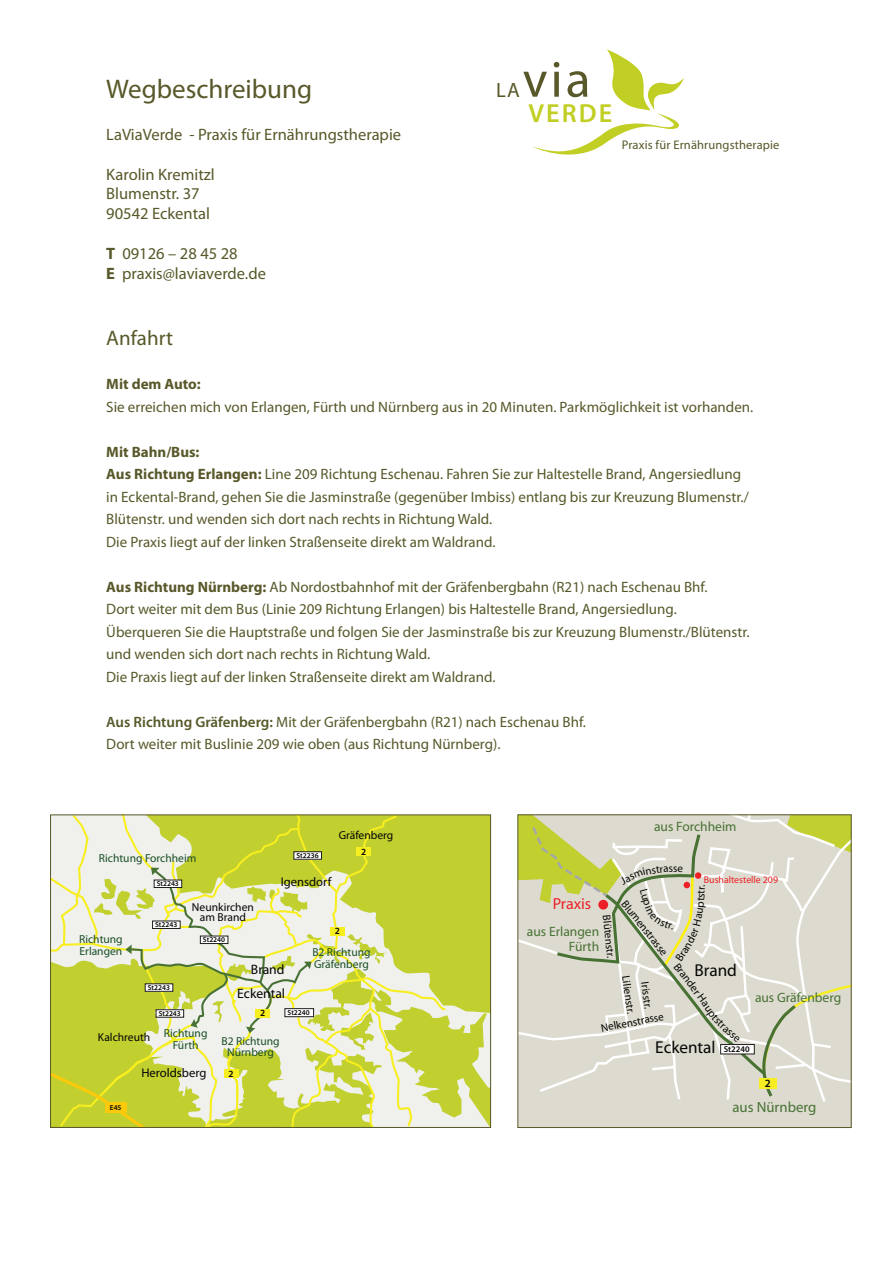
<style>
.page{position:relative;width:893px;height:1263px;background:#fff}
.page>*{position:absolute;margin:0;border:0;box-sizing:border-box;transform-origin:0 0}
.t1{font:51.6px "Myriad Pro";color:#58582a}
.t2{font:27px "Myriad Pro";color:#58582a}
.t3{font:600 26.25px "Myriad Pro";letter-spacing:.08em;color:#c1ce23}
.t4{font:21px "Myriad Pro";color:#58582a}
.t5{font:20.7px "Myriad Pro";color:#58582a}
.t6{font:17.25px "Myriad Pro";color:#050504}
.t7{font:16.5px/19.8px "Myriad Pro";color:#58582a}
.t8{font:16.05px "Myriad Pro";color:#ec2026}
.t9{font:15px/22.5px "Myriad Pro";color:#58582a}
.t10{font:700 15px "Myriad Pro";color:#58582a}
.t11{font:14.7px "Myriad Pro";color:#487134}
.t12{font:13.65px "Myriad Pro";color:#040503}
.t13{font:13.5px/14.7px "Myriad Pro";color:#487134;text-align:right}
.t14{font:12.6px "Myriad Pro";color:#040503}
.t15{font:12.45px "Myriad Pro";letter-spacing:.01em;color:#58582a}
.t16{font:11.55px/11.6px "Myriad Pro";color:#194e25}
.t17{font:11.55px/10.5px "Myriad Pro";color:#040503;text-align:center}
.t18{font:11.1px "Myriad Pro";color:#050504}
.t19{font:600 11.1px "Myriad Pro";color:#050504}
.t20{font:9.9px "Myriad Pro";color:#ec2026}
.t21{font:600 9.45px "Myriad Pro";color:#040503}
.t22{font:600 8.55px "Myriad Pro";color:#050504}
.t23{font:600 7.35px "Myriad Pro";color:#040503}
.s1{font-weight:700}
.s2{font-weight:600}
</style>
<div class="page">
<svg style="left:532px;top:49px;width:152px;height:106px"></svg>
<svg style="left:52px;top:816px;width:437px;height:310px;background:#d6dd7f"></svg>
<div style="left:50px;top:814px;width:441px;height:314px;border:1px solid #58582a"></div>
<div style="left:518px;top:815px;width:333px;height:312px;background:#dddbcf"></div>
<svg style="left:518px;top:815px;width:333px;height:290px"></svg>
<h2 class="t2" style="left:106px;top:73px;width:207px">Wegbeschreibung</h2>
<p class="t7" style="left:106px;top:124px;width:296px">LaViaVerde - Praxis für Ernährungstherapie</p>
<p class="t7" style="left:106px;top:164px;width:110px">Karolin Kremitzl<br>Blumenstr. 37<br>90542 Eckental</p>
<p class="t7" style="left:106px;top:243px;width:161px"><span class="s1">T</span> 09126 – 28 45 28<br><span class="s1">E</span> praxis@laviaverde.de</p>
<h1 class="t1" style="left:523px;top:48px;width:69px">via</h1>
<h3 class="t3" style="left:528px;top:96px;width:85px">VERDE</h3>
<h3 class="t5" style="left:496px;top:77px;width:25px">LA</h3>
<p class="t15" style="left:622px;top:138px;width:159px">Praxis für Ernährungstherapie</p>
<h3 class="t4" style="left:106px;top:325px;width:68px">Anfahrt</h3>
<p class="t10" style="left:106px;top:374px;width:96px">Mit dem Auto:</p>
<p class="t9" style="left:106px;top:395px;width:648px">Sie erreichen mich von Erlangen, Fürth und Nürnberg aus in 20 Minuten. Parkmöglichkeit ist vorhanden.</p>
<p class="t9" style="left:106px;top:440px;width:644px"><span class="s1">Mit Bahn/Bus:<br>Aus Richtung Erlangen:</span> Line 209 Richtung Eschenau. Fahren Sie zur Haltestelle Brand, Angersiedlung in Eckental-Brand, gehen Sie die Jasminstraße (gegenüber Imbiss) entlang bis zur Kreuzung Blumenstr./ Blütenstr. und wenden sich dort nach rechts in Richtung Wald.<br>Die Praxis liegt auf der linken Straßenseite direkt am Waldrand.</p>
<p class="t9" style="left:106px;top:575px;width:645px"><span class="s1">Aus Richtung Nürnberg:</span> Ab Nordostbahnhof mit der Gräfenbergbahn (R21) nach Eschenau Bhf.<br>Dort weiter mit dem Bus (Linie 209 Richtung Erlangen) bis Haltestelle Brand, Angersiedlung.<br>Überqueren Sie die Hauptstraße und folgen Sie der Jasminstraße bis zur Kreuzung Blumenstr./Blütenstr. und wenden sich dort nach rechts in Richtung Wald.<br>Die Praxis liegt auf der linken Straßenseite direkt am Waldrand.</p>
<p class="t9" style="left:106px;top:710px;width:481px"><span class="s2">Aus Richtung Gräfenberg:</span> Mit der Gräfenbergbahn (R21) nach Eschenau Bhf.<br>Dort weiter mit Buslinie 209 wie oben (aus Richtung Nürnberg).</p>
<p class="t16" style="left:99px;top:852px;width:99px">Richtung Forchheim</p>
<p class="t23" style="left:297px;top:851px;width:24px">St2236</p>
<p class="t17" style="left:339px;top:829px;width:56px">Gräfenberg</p>
<p class="t21" style="left:361px;top:845px;width:7px">2</p>
<p class="t16" style="left:79px;top:933px;width:45px">Richtung<br>Erlangen</p>
<p class="t23" style="left:157px;top:879px;width:24px">St2243</p>
<p class="t23" style="left:155px;top:920px;width:24px">St2243</p>
<p class="t17" style="left:192px;top:901px;width:63px">Neunkirchen am Brand</p>
<p class="t14" style="left:281px;top:874px;width:52px">Igensdorf</p>
<p class="t21" style="left:335px;top:925px;width:7px">2</p>
<p class="t23" style="left:203px;top:935px;width:24px">St2240</p>
<p class="t12" style="left:251px;top:961px;width:35px">Brand</p>
<p class="t16" style="left:312px;top:946px;width:60px">B2 Richtung<br>Gräfenberg</p>
<p class="t23" style="left:148px;top:983px;width:24px">St2243</p>
<p class="t12" style="left:237px;top:985px;width:49px">Eckental</p>
<p class="t23" style="left:159px;top:1009px;width:24px">St2243</p>
<p class="t21" style="left:260px;top:1007px;width:7px">2</p>
<p class="t23" style="left:288px;top:1008px;width:24px">St2240</p>
<p class="t16" style="left:164px;top:1027px;width:45px;text-align:center">Richtung<br>Fürth</p>
<p class="t16" style="left:221px;top:1035px;width:60px;text-align:center">B2 Richtung<br>Nürnberg</p>
<p class="t17" style="left:98px;top:1032px;width:54px">Kalchreuth</p>
<p class="t14" style="left:141px;top:1064px;width:67px">Heroldsberg</p>
<p class="t21" style="left:229px;top:1067px;width:7px">2</p>
<p class="t23" style="left:110px;top:1103px;width:13px">E45</p>
<p class="t13" style="left:654px;top:819px;width:84px">aus Forchheim</p>
<p class="t18" style="left:677px;top:861px;width:7px">e</p>
<p class="t20" style="left:704px;top:874px;width:76px">Bushaltestelle 209</p>
<p class="t8" style="left:553px;top:894px;width:40px">Praxis</p>
<p class="t18" style="left:629px;top:897px;width:68px;rotate:52deg">Blumenstrasse</p>
<p class="t18" style="left:633px;top:975px;width:43px;rotate:82deg">Lilienstr.</p>
<p class="t18" style="left:613px;top:914px;width:48px;rotate:84deg">Blütenstr.</p>
<p class="t13" style="left:527px;top:924px;width:74px">aus Erlangen<br>Fürth</p>
<p class="t6" style="left:694px;top:959px;width:44px">Brand</p>
<p class="t18" style="left:685px;top:965px;width:40px;rotate:53deg">rander H</p>
<p class="t18" style="left:652px;top:981px;width:32px;rotate:82deg">Irisstr.</p>
<p class="t18" style="left:600px;top:1021px;width:65px;rotate:-11deg">Nelkenstrasse</p>
<p class="t13" style="left:755px;top:990px;width:88px">aus Gräfenberg</p>
<p class="t18" style="left:729px;top:1022px;width:21px;rotate:41deg">asse</p>
<p class="t6" style="left:655px;top:1036px;width:62px">Eckental</p>
<p class="t22" style="left:724px;top:1044px;width:27px">St2240</p>
<p class="t19" style="left:765px;top:1076px;width:7px">2</p>
<p class="t11" style="left:732px;top:1098px;width:85px">aus Nürnberg</p>
</div>
